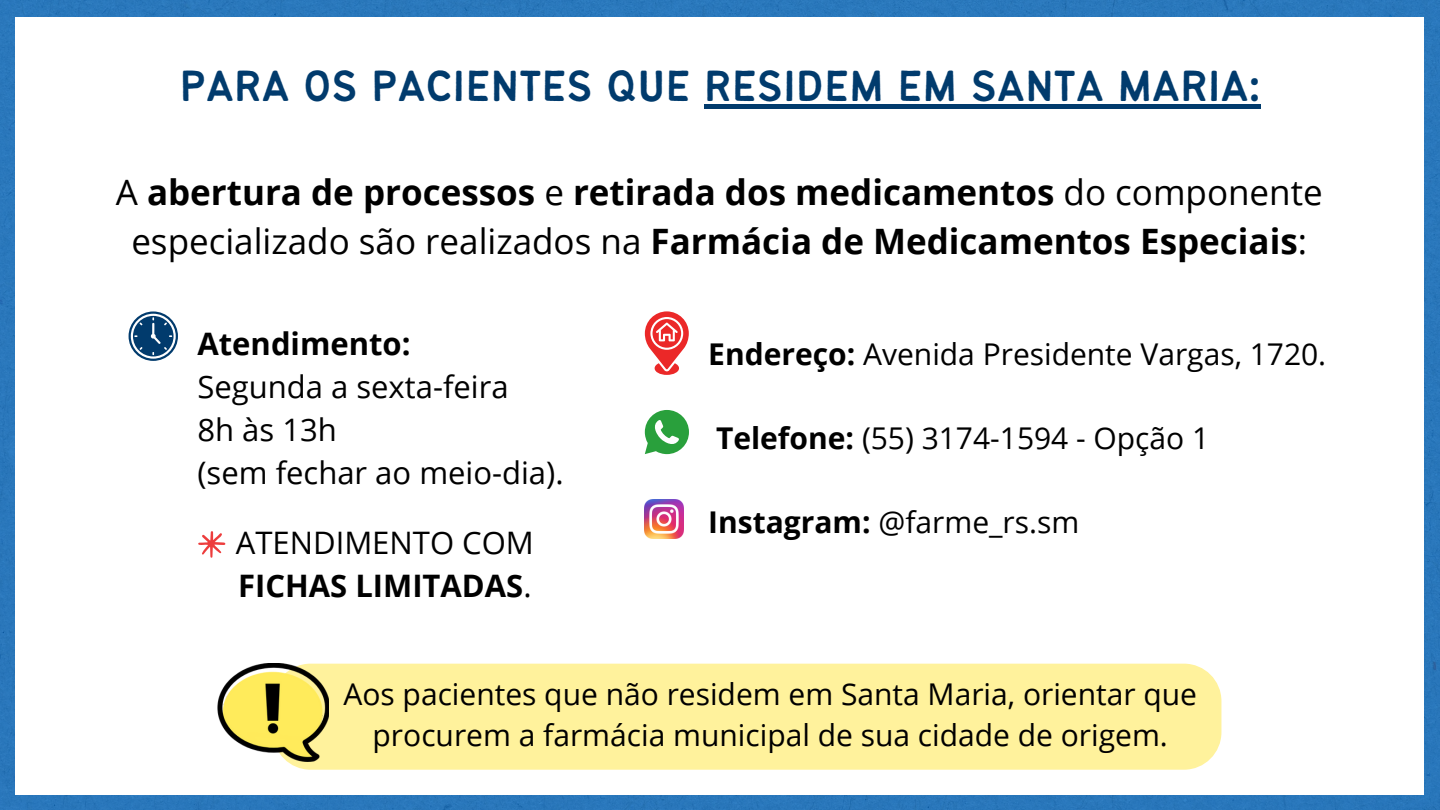
<style>
.page{position:relative;width:1440px;height:810px;background:#2a77bb}
.page>*{position:absolute;margin:0;border:0;box-sizing:border-box;transform-origin:0 0}
.t1{font:48px "Bantayog";color:#013b6d}
.t2{font:700 35px/48.8px "Open Sans";color:#000;text-align:center}
.t3{font:31px/42.8px "Open Sans";color:#000}
.t4{font:700 31px "Open Sans";color:#000}
.t5{font:30px/41.2px "Open Sans";color:#000;text-align:center}
.s1{font-weight:400}
.s2{font-weight:700}
</style>
<div class="page">
<div style="left:15px;top:17px;width:1409px;height:777px;background:#fff"></div>
<div style="left:704px;top:104px;width:556px;height:5px;background:#013b6d"></div>
<svg style="left:129px;top:311px;width:49px;height:50px"></svg>
<svg style="left:198px;top:531px;width:27px;height:26px"></svg>
<svg style="left:645px;top:410px;width:44px;height:44px"></svg>
<img style="left:645px;top:499px;width:39px;height:39px">
<svg style="left:645px;top:311px;width:44px;height:64px"></svg>
<div style="left:273px;top:664px;width:948px;height:106px;background:#fff29c;border-radius:38px"></div>
<img style="left:217px;top:664px;width:112px;height:97px">
<p class="t1" style="left:180px;top:67px;width:1082px">PARA OS PACIENTES QUE RESIDEM EM SANTA MARIA:</p>
<p class="t2" style="left:116px;top:167px;width:1208px"><span class="s1">A</span> abertura de processos <span class="s1">e</span> retirada dos medicamentos <span class="s1">do componente especializado são realizados na</span> Farmácia de Medicamentos Especiais<span class="s1">:</span></p>
<p class="t4" style="left:197px;top:322px;width:215px">Atendimento:</p>
<p class="t3" style="left:197px;top:365px;width:313px">Segunda a sexta-feira</p>
<p class="t3" style="left:197px;top:408px;width:141px">8h às 13h</p>
<p class="t3" style="left:197px;top:450px;width:368px">(sem fechar ao meio-dia).</p>
<p class="t3" style="left:236px;top:521px;width:300px">ATENDIMENTO COM<br><span class="s2">FICHAS LIMITADAS</span>.</p>
<p class="t5" style="left:708px;top:333px;width:620px"><span class="s2">Endereço:</span> Avenida Presidente Vargas, 1720.</p>
<p class="t5" style="left:716px;top:417px;width:495px"><span class="s2">Telefone:</span> (55) 3174-1594 - Opção 1</p>
<p class="t5" style="left:708px;top:501px;width:373px"><span class="s2">Instagram:</span> @farme_rs.sm</p>
<p class="t5" style="left:343px;top:673px;width:855px">Aos pacientes que não residem em Santa Maria, orientar que procurem a farmácia municipal de sua cidade de origem.</p>
</div>
